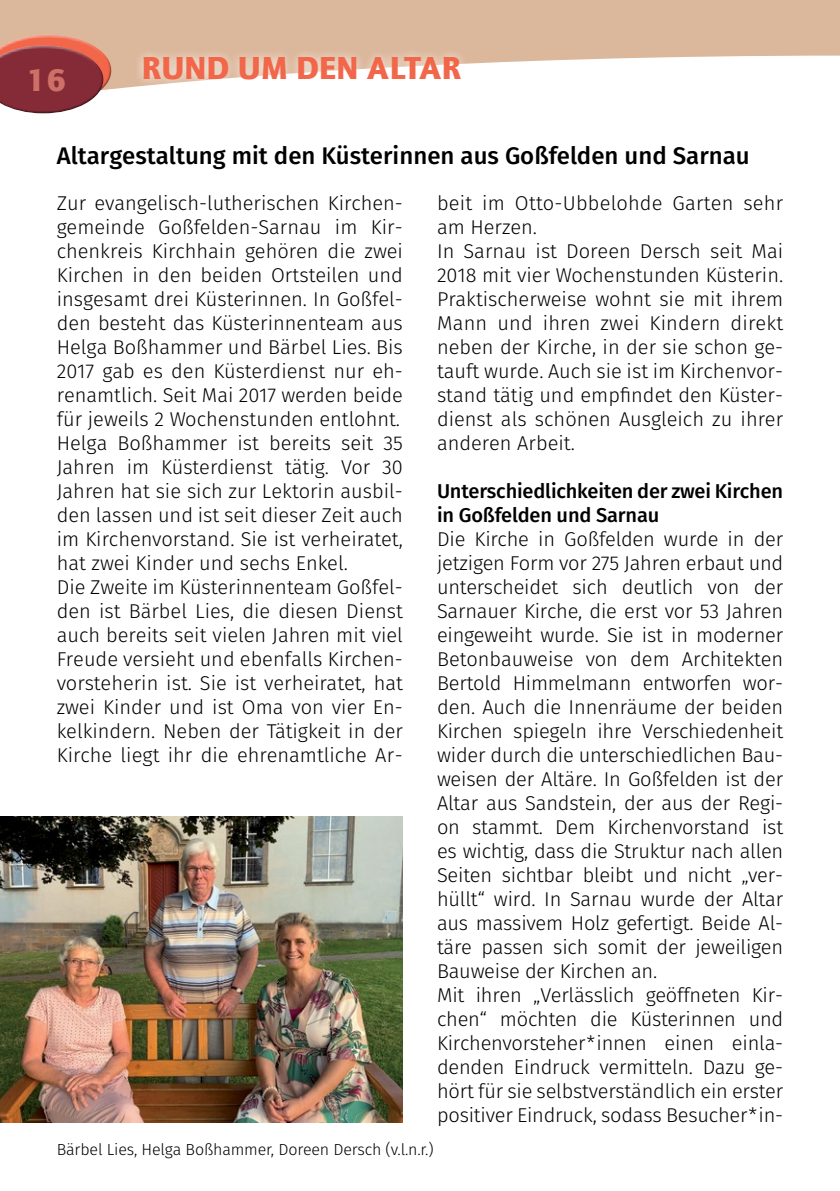
<style>
.page{position:relative;width:840px;height:1191px;background:#fff}
.page>*{position:absolute;margin:0;border:0;box-sizing:border-box;transform-origin:0 0}
.t1{font:900 32px "AT Quay Sans";color:#f26649}
.t2{font:900 32px "AT Quay Sans";color:#ce7067}
.t3{font:500 24px "Fira Sans";color:#000}
.t4{font:300 20px/24px "Fira Sans";color:#000}
.t5{font:500 20px/24px "Fira Sans";letter-spacing:-.01em;color:#000}
.t6{font:300 16px "Fira Sans";letter-spacing:-.01em;color:#000}
</style>
<div class="page">
<svg style="left:0;top:0;width:839px;height:89px;fill:#dbb79b"></svg>
<div style="left:0;top:32px;width:112px;height:49px;background:#dbb79b"></div>
<div style="left:0;top:53px;width:115px;height:54px;background:#000;opacity:.5"></div>
<svg style="left:11px;top:35px;width:100px;height:72px"></svg>
<div style="left:0;top:42px;width:104px;height:48px;background:#fff;opacity:.5"></div>
<div style="left:0;top:64px;width:107px;height:50px;background:#000;opacity:.5"></div>
<div style="left:134px;top:48px;width:335px;height:41px;background:#fff;opacity:.75"></div>
<img style="left:0;top:816px;width:403px;height:307px">
<h1 class="t2" style="left:26px;top:61px;width:42px">16</h1>
<h1 class="t1" style="left:142px;top:49px;width:321px">RUND UM DEN ALTAR</h1>
<p class="t3" style="left:57px;top:137px;width:694px">Altargestaltung mit den Küsterinnen aus Goßfelden und Sarnau</p>
<p class="t4" style="left:57px;top:191px;width:347px">Zur evangelisch-lutherischen Kirchen&shy;gemeinde Goßfelden-Sarnau im Kir&shy;chenkreis Kirchhain gehören die zwei Kirchen in den beiden Ortsteilen und insgesamt drei Küsterinnen. In Goßfel&shy;den besteht das Küsterinnenteam aus Helga Boßhammer und Bärbel Lies. Bis 2017 gab es den Küsterdienst nur eh&shy;renamtlich. Seit Mai 2017 werden beide für jeweils 2 Wochenstunden entlohnt.<br>Helga Boßhammer ist bereits seit 35<br>Jahren im Küsterdienst tätig. Vor 30<br>Jahren hat sie sich zur Lektorin ausbil&shy;den lassen und ist seit dieser Zeit auch im Kirchenvorstand. Sie ist verheiratet, hat zwei Kinder und sechs Enkel.<br>Die Zweite im Küsterinnenteam Goßfel&shy;den ist Bärbel Lies, die diesen Dienst auch bereits seit vielen Jahren mit viel Freude versieht und ebenfalls Kirchen&shy;vorsteherin ist. Sie ist verheiratet, hat zwei Kinder und ist Oma von vier En&shy;kelkindern. Neben der Tätigkeit in der Kirche liegt ihr die ehrenamtliche Ar-</p>
<p class="t4" style="left:437px;top:191px;width:347px">beit im Otto-Ubbelohde Garten sehr am Herzen.<br>In Sarnau ist Doreen Dersch seit Mai<br>2018 mit vier Wochenstunden Küsterin.<br>Praktischerweise wohnt sie mit ihrem<br>Mann und ihren zwei Kindern direkt neben der Kirche, in der sie schon ge&shy;tauft wurde. Auch sie ist im Kirchenvor&shy;stand tätig und empfindet den Küster&shy;dienst als schönen Ausgleich zu ihrer anderen Arbeit.</p>
<p class="t5" style="left:437px;top:478px;width:347px">Unterschiedlichkeiten der zwei Kirchen in Goßfelden und Sarnau</p>
<p class="t4" style="left:437px;top:527px;width:347px">Die Kirche in Goßfelden wurde in der jetzigen Form vor 275 Jahren erbaut und unterscheidet sich deutlich von der Sarnauer Kirche, die erst vor 53 Jahren eingeweiht wurde. Sie ist in moderner Betonbauweise von dem Architekten Bertold Himmelmann entworfen wor&shy;den. Auch die Innenräume der beiden Kirchen spiegeln ihre Verschiedenheit wider durch die unterschiedlichen Bau&shy;weisen der Altäre. In Goßfelden ist der Altar aus Sandstein, der aus der Regi&shy;on stammt. Dem Kirchenvorstand ist es wichtig, dass die Struktur nach allen Seiten sichtbar bleibt und nicht „ver&shy;hüllt“ wird. In Sarnau wurde der Altar aus massivem Holz gefertigt. Beide Al&shy;täre passen sich somit der jeweiligen Bauweise der Kirchen an.<br>Mit ihren „Verlässlich geöffneten Kir&shy;chen“ möchten die Küsterinnen und Kirchenvorsteher*innen einen einla&shy;denden Eindruck vermitteln. Dazu ge&shy;hört für sie selbstverständlich ein erster positiver Eindruck, sodass Besucher*in-</p>
<p class="t6" style="left:57px;top:1138px;width:378px">Bärbel Lies, Helga Boßhammer, Doreen Dersch (v.l.n.r.)</p>
</div>
